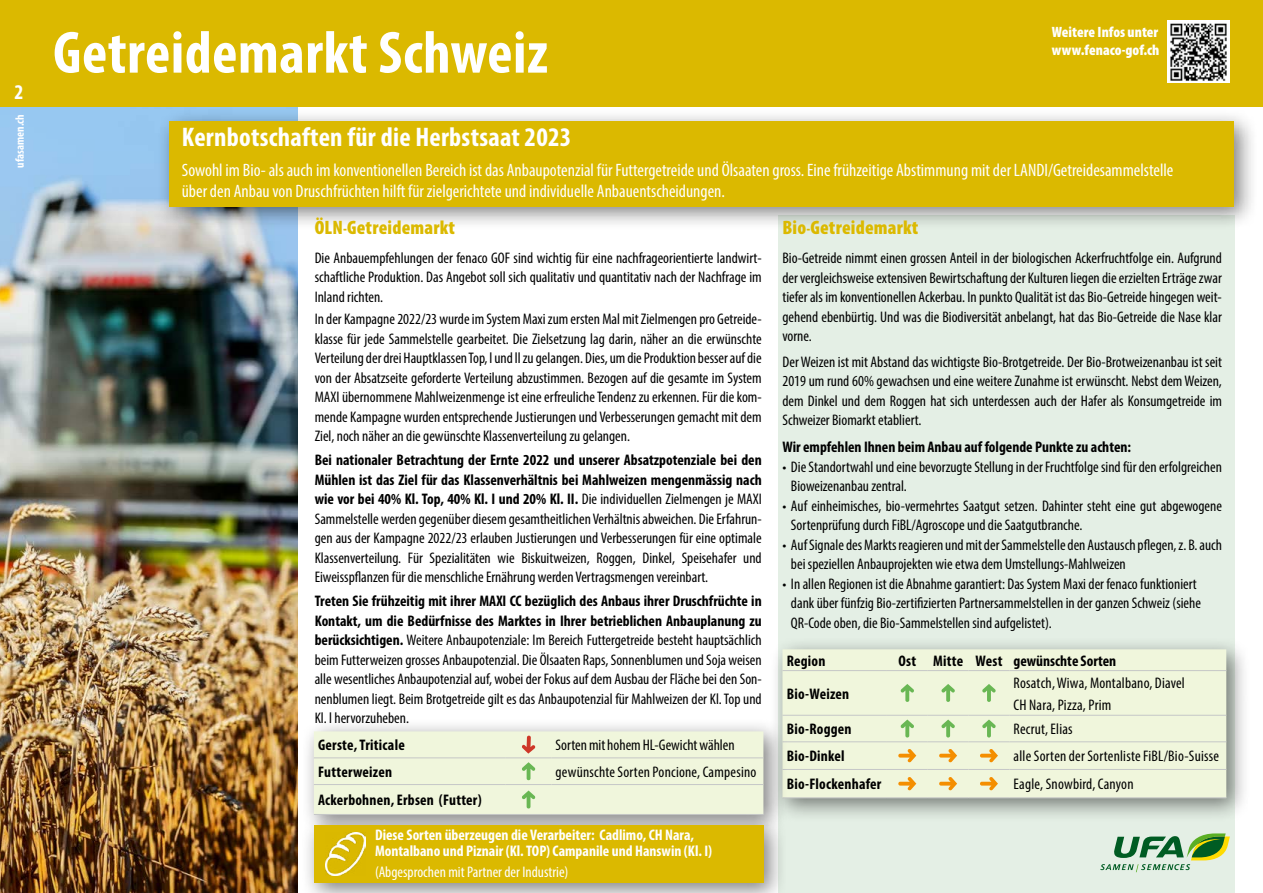
<style>
.page{position:relative;width:1263px;height:893px;background:#fff}
.page>*{position:absolute;margin:0;border:0;box-sizing:border-box;transform-origin:0 0}
.t1{font:700 condensed 60px "Myriad Pro";letter-spacing:.01em;color:#fff}
.t2{font:700 condensed 27px "Myriad Pro";letter-spacing:.01em;color:#fff}
.t3{font:700 condensed 21px "Myriad Pro";color:#fff}
.t4{font:900 condensed 19.5px "Myriad Pro";letter-spacing:.01em;color:#dbb900}
.t5{font:condensed 18px/21px "Myriad Pro";color:#fff}
.t6{font:condensed 15.3px/19.5px "Myriad Pro";color:#000;text-align:justify}
.t7{font:700 condensed 15.3px "Myriad Pro";letter-spacing:.01em;color:#000}
.t8{font:700 condensed 15.3px/16.5px "Myriad Pro";color:#fff}
.t9{font:condensed 15.3px "Myriad Pro";color:#fff}
.t10{font:900 condensed 15px/18px "Myriad Pro";color:#fff}
.t11{font:700 condensed 12px "Myriad Pro";color:#fff}
.s1{font-size:15.3px}
.s2{font-weight:700}
</style>
<div class="page">
<div style="left:778px;top:216px;width:456px;height:677px;background:#e4efe5"></div>
<img style="left:0;top:106px;width:298px;height:787px">
<div style="left:0;top:0;width:1263px;height:106px;background:#dbb900"></div>
<img style="left:1167px;top:21px;width:62px;height:62px">
<div style="left:156px;top:108px;width:1102px;height:124px;background:#000;opacity:.5"></div>
<div style="left:169px;top:121px;width:1064px;height:85px;background:#dbb900"></div>
<svg style="left:1100px;top:833px;width:130px;height:39px"></svg>
<div style="left:769px;top:636px;width:482px;height:187px;background:#000;opacity:.5"></div>
<div style="left:782px;top:649px;width:444px;height:148px;background:#f0f6dc"></div>
<hr style="left:782px;top:670px;width:105px;height:1px;background:#c5c7c7">
<hr style="left:887px;top:670px;width:41px;height:1px;background:#c5c7c7">
<hr style="left:928px;top:670px;width:40px;height:1px;background:#c5c7c7">
<hr style="left:968px;top:670px;width:41px;height:1px;background:#c5c7c7">
<hr style="left:1009px;top:670px;width:217px;height:1px;background:#c5c7c7">
<hr style="left:782px;top:715px;width:105px;height:1px;background:#c5c7c7">
<hr style="left:887px;top:715px;width:41px;height:1px;background:#c5c7c7">
<hr style="left:928px;top:715px;width:40px;height:1px;background:#c5c7c7">
<hr style="left:968px;top:715px;width:41px;height:1px;background:#c5c7c7">
<hr style="left:1009px;top:715px;width:217px;height:1px;background:#c5c7c7">
<hr style="left:782px;top:741px;width:105px;height:1px;background:#c5c7c7">
<hr style="left:887px;top:741px;width:41px;height:1px;background:#c5c7c7">
<hr style="left:928px;top:741px;width:40px;height:1px;background:#c5c7c7">
<hr style="left:968px;top:741px;width:41px;height:1px;background:#c5c7c7">
<hr style="left:1009px;top:741px;width:217px;height:1px;background:#c5c7c7">
<hr style="left:782px;top:769px;width:105px;height:1px;background:#c5c7c7">
<hr style="left:887px;top:769px;width:41px;height:1px;background:#c5c7c7">
<hr style="left:928px;top:769px;width:40px;height:1px;background:#c5c7c7">
<hr style="left:968px;top:769px;width:41px;height:1px;background:#c5c7c7">
<hr style="left:1009px;top:769px;width:217px;height:1px;background:#c5c7c7">
<hr style="left:782px;top:797px;width:105px;height:1px;background:#c5c7c7">
<hr style="left:887px;top:797px;width:41px;height:1px;background:#c5c7c7">
<hr style="left:928px;top:797px;width:40px;height:1px;background:#c5c7c7">
<hr style="left:968px;top:797px;width:41px;height:1px;background:#c5c7c7">
<hr style="left:1009px;top:797px;width:217px;height:1px;background:#c5c7c7">
<svg style="left:901px;top:684px;width:13px;height:18px"></svg>
<svg style="left:941px;top:684px;width:14px;height:18px"></svg>
<svg style="left:982px;top:684px;width:13px;height:18px"></svg>
<svg style="left:901px;top:719px;width:13px;height:18px"></svg>
<svg style="left:941px;top:719px;width:14px;height:18px"></svg>
<svg style="left:982px;top:719px;width:13px;height:18px"></svg>
<svg style="left:898px;top:749px;width:18px;height:13px"></svg>
<svg style="left:939px;top:749px;width:18px;height:13px"></svg>
<svg style="left:980px;top:749px;width:18px;height:13px"></svg>
<svg style="left:898px;top:777px;width:18px;height:13px"></svg>
<svg style="left:939px;top:777px;width:18px;height:13px"></svg>
<svg style="left:980px;top:777px;width:18px;height:13px"></svg>
<div style="left:301px;top:718px;width:487px;height:122px;background:#000;opacity:.5"></div>
<div style="left:314px;top:731px;width:449px;height:81px;background:#f0f6dc"></div>
<div style="left:300px;top:812px;width:489px;height:81px;background:#000;opacity:.5"></div>
<div style="left:314px;top:825px;width:449px;height:57px;background:#dbb900"></div>
<img style="left:325px;top:833px;width:41px;height:43px">
<h3 class="t3" style="left:15px;top:79px;width:10px">2</h3>
<p class="t11" style="left:12px;top:168px;width:55px;rotate:-90deg">ufasamen.ch</p>
<h1 class="t1" style="left:53px;top:15px;width:496px">Getreidemarkt Schweiz</h1>
<p class="t10" style="left:1052px;top:23px;width:109px">Weitere Infos unter www.fenaco-gof.ch</p>
<h2 class="t2" style="left:182px;top:120px;width:391px">Kernbotschaften für die Herbstsaat 2023</h2>
<p class="t5" style="left:182px;top:160px;width:993px">Sowohl im Bio- als auch im konventionellen Bereich ist das Anbaupotenzial für Futtergetreide und Ölsaaten gross. Eine frühzeitige Abstimmung mit der LANDI/Getreidesammelstelle über den Anbau von Druschfrüchten hilft für zielgerichtete und individuelle Anbauentscheidungen.</p>
<p class="t4" style="left:315px;top:215px;width:142px">ÖLN<span class="s1">-</span>Getreidemarkt</p>
<p class="t6" style="left:315px;top:248px;width:449px">Die Anbauempfehlungen der fenaco GOF sind wichtig für eine nachfrageorientierte landwirt&shy;schaftliche Produktion. Das Angebot soll sich qualitativ und quantitativ nach der Nachfrage im Inland richten.</p>
<p class="t6" style="left:315px;top:309px;width:449px">In der Kampagne 2022/23 wurde im System Maxi zum ersten Mal mit Zielmengen pro Getreide&shy;klasse für jede Sammelstelle gearbeitet. Die Zielsetzung lag darin, näher an die erwünschte Verteilung der drei Hauptklassen Top, l und ll zu gelangen. Dies, um die Produktion besser auf die von der Absatzseite geforderte Verteilung abzustimmen. Bezogen auf die gesamte im System MAXI übernommene Mahlweizenmenge ist eine erfreuliche Tendenz zu erkennen. Für die kom&shy;mende Kampagne wurden entsprechende Justierungen und Verbesserungen gemacht mit dem Ziel, noch näher an die gewünschte Klassenverteilung zu gelangen.</p>
<p class="t6" style="left:315px;top:450px;width:449px"><span class="s2">Bei nationaler Betrachtung der Ernte 2022 und unserer Absatzpotenziale bei den Mühlen ist das Ziel für das Klassenverhältnis bei Mahlweizen mengenmässig nach wie vor bei 40% Kl. Top, 40% Kl. I und 20% Kl. II.</span> Die individuellen Zielmengen je MAXI Sammelstelle werden gegenüber diesem gesamtheitlichen Verhältnis abweichen. Die Erfahrun&shy;gen aus der Kampagne 2022/23 erlauben Justierungen und Verbesserungen für eine optimale Klassenverteilung. Für Spezialitäten wie Biskuitweizen, Roggen, Dinkel, Speisehafer und Eiweisspflanzen für die menschliche Ernährung werden Vertragsmengen vereinbart.</p>
<p class="t6" style="left:315px;top:591px;width:449px"><span class="s2">Treten Sie frühzeitig mit ihrer MAXI CC bezüglich des Anbaus ihrer Druschfrüchte in Kontakt, um die Bedürfnisse des Marktes in Ihrer betrieblichen Anbauplanung zu berücksichtigen.</span> Weitere Anbaupotenziale: Im Bereich Futtergetreide besteht hauptsächlich beim Futterweizen grosses Anbaupotenzial. Die Ölsaaten Raps, Sonnenblumen und Soja weisen alle wesentliches Anbaupotenzial auf, wobei der Fokus auf dem Ausbau der Fläche bei den Son&shy;nenblumen liegt. Beim Brotgetreide gilt es das Anbaupotenzial für Mahlweizen der Kl. Top und Kl. l hervorzuheben.</p>
<p class="t4" style="left:782px;top:215px;width:137px">Bio<span class="s1">-</span>Getreidemarkt</p>
<p class="t6" style="left:782px;top:248px;width:441px">Bio-Getreide nimmt einen grossen Anteil in der biologischen Ackerfruchtfolge ein. Aufgrund der vergleichsweise extensiven Bewirtschaftung der Kulturen liegen die erzielten Erträge zwar tiefer als im konventionellen Ackerbau. In punkto Qualität ist das Bio-Getreide hingegen weit&shy;gehend ebenbürtig. Und was die Biodiversität anbelangt, hat das Bio-Getreide die Nase klar vorne.</p>
<p class="t6" style="left:782px;top:352px;width:441px">Der Weizen ist mit Abstand das wichtigste Bio-Brotgetreide. Der Bio-Brotweizenanbau ist seit 2019 um rund 60% gewachsen und eine weitere Zunahme ist erwünscht. Nebst dem Weizen, dem Dinkel und dem Roggen hat sich unterdessen auch der Hafer als Konsumgetreide im Schweizer Biomarkt etabliert.</p>
<p class="t7" style="left:782px;top:437px;width:350px">Wir empfehlen Ihnen beim Anbau auf folgende Punkte zu achten:</p>
<p class="t6" style="left:791px;top:457px;width:432px;text-indent:-9px">• Die Standortwahl und eine bevorzugte Stellung in der Fruchtfolge sind für den erfolgreichen<br>Bioweizenanbau zentral.</p>
<p class="t6" style="left:791px;top:496px;width:433px;text-indent:-9px">• Auf einheimisches, bio-vermehrtes Saatgut setzen. Dahinter steht eine gut abgewogene<br>Sortenprüfung durch FiBL/Agroscope und die Saatgutbranche.</p>
<p class="t6" style="left:791px;top:535px;width:433px;text-indent:-9px">• Auf Signale des Markts reagieren und mit der Sammelstelle den Austausch pflegen, z. B. auch bei speziellen Anbauprojekten wie etwa dem Umstellungs-Mahlweizen</p>
<p class="t6" style="left:791px;top:574px;width:411px;text-align:left;text-indent:-9px">• In allen Regionen ist die Abnahme garantiert: Das System Maxi der fenaco funktioniert dank über fünfzig Bio-zertifizierten Partnersammelstellen in der ganzen Schweiz (siehe<br>QR-Code oben, die Bio-Sammelstellen sind aufgelistet).</p>
<p class="t7" style="left:787px;top:651px;width:40px">Region</p>
<p class="t7" style="left:898px;top:651px;width:219px">Ost Mitte West gewünschte Sorten</p>
<p class="t7" style="left:787px;top:684px;width:64px">Bio-Weizen</p>
<p class="t6" style="left:1014px;top:671px;width:173px;line-height:22.2px">Rosatch, Wiwa, Montalbano, Diavel<br>CH Nara, Pizza, Prim</p>
<p class="t7" style="left:787px;top:720px;width:66px">Bio-Roggen</p>
<p class="t6" style="left:1014px;top:719px;width:61px">Recrut, Elias</p>
<p class="t7" style="left:787px;top:747px;width:60px">Bio-Dinkel</p>
<p class="t6" style="left:1014px;top:746px;width:207px">alle Sorten der Sortenliste FiBL/Bio-Suisse</p>
<p class="t7" style="left:787px;top:775px;width:96px">Bio-Flockenhafer</p>
<p class="t6" style="left:1014px;top:774px;width:121px">Eagle, Snowbird, Canyon</p>
<p class="t7" style="left:318px;top:736px;width:88px">Gerste, Triticale</p>
<p class="t6" style="left:556px;top:735px;width:181px">Sorten mit hohem HL-Gewicht wählen</p>
<p class="t7" style="left:318px;top:762px;width:76px">Futterweizen</p>
<p class="t6" style="left:556px;top:762px;width:202px">gewünschte Sorten Poncione, Campesino</p>
<p class="t7" style="left:318px;top:791px;width:165px">Ackerbohnen, Erbsen (Futter)</p>
<p class="t8" style="left:375px;top:826px;width:339px">Diese Sorten überzeugen die Verarbeiter: Cadlimo, CH Nara,<br>Montalbano und Piznair (Kl. TOP) Campanile und Hanswin (Kl. I)</p>
<p class="t9" style="left:375px;top:863px;width:195px">(Abgesprochen mit Partner der Industrie)</p>
</div>
